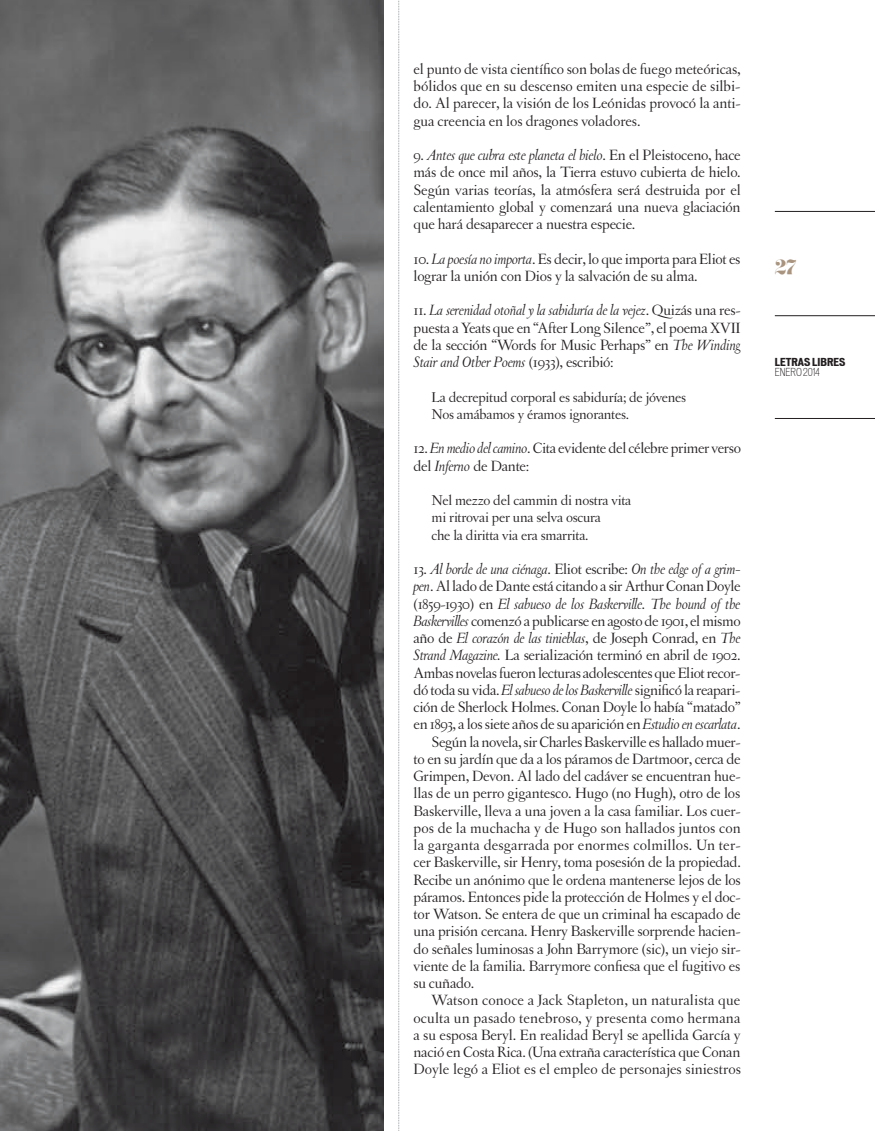
<style>
.page{position:relative;width:875px;height:1131px;background:#fff}
.page>*{position:absolute;margin:0;border:0;box-sizing:border-box;transform-origin:0 0}
.t1{font:18px "Eloquent JF";color:#a9947f}
.t2{font:15.75px/17.2px "Letras Oldstyle";letter-spacing:-.015em;color:#231f20;text-align:justify}
.t3{font:italic 15.75px "Letras Oldstyle";letter-spacing:-.02em;color:#231f20}
.t4{font:15.75px "Letras Oldstyle";letter-spacing:.01em;color:#231f20}
.t5{font:15.75px "Letras Oldstyle";letter-spacing:.005em;color:#231f20}
.t6{font:15px/17.2px "Letras Oldstyle";letter-spacing:-.015em;color:#231f20}
.t7{font:700 expanded 10.5px "Vonnes";color:#231f20}
.t8{font:300 condensed 10.5px "Vonnes";color:#231f20}
.s1{font-style:italic}
.s2{font-style:normal}
</style>
<div class="page">
<hr style="left:774px;top:211px;width:100px;height:1px;background:#231f20">
<hr style="left:774px;top:315px;width:100px;height:1px;background:#231f20">
<hr style="left:774px;top:418px;width:100px;height:1px;background:#231f20">
<svg style="left:398px;top:0;width:1px;height:1131px"></svg>
<img style="left:0;top:0;width:383px;height:1131px">
<p class="t2" style="left:413px;top:60px;width:329px">el punto de vista científico son bolas de fuego meteóricas, bólidos que en su descenso emiten una especie de silbi&shy;do. Al parecer, la visión de los Leónidas provocó la anti&shy;gua creencia en los dragones voladores.</p>
<p class="t2" style="left:413px;top:146px;width:329px">9. <span class="s1">Antes que cubra este planeta el hielo</span>. En el Pleistoceno, hace más de once mil años, la Tierra estuvo cubierta de hielo.<br>Según varias teorías, la atmósfera será destruida por el calentamiento global y comenzará una nueva glaciación que hará desaparecer a nuestra especie.</p>
<p class="t2" style="left:413px;top:250px;width:328px">10. <span class="s1">La poesía no importa</span>. Es decir, lo que importa para Eliot es lograr la unión con Dios y la salvación de su alma.</p>
<p class="t2" style="left:413px;top:302px;width:328px">11. <span class="s1">La serenidad otoñal y la sabiduría de la vejez</span>. Quizás una res&shy;puesta a Yeats que en “After Long Silence”, el poema XVII de la sección “Words for Music Perhaps” en <span class="s1">The Winding Stair and Other Poems</span> (1933), escribió:</p>
<p class="t6" style="left:431px;top:388px;width:256px">La decrepitud corporal es sabiduría; de jóvenes<br>Nos amábamos y éramos ignorantes.</p>
<p class="t2" style="left:413px;top:440px;width:329px">12. <span class="s1">En medio del camino</span>. Cita evidente del célebre primer verso del <span class="s1">Inferno</span> de Dante:</p>
<p class="t6" style="left:431px;top:492px;width:201px">Nel mezzo del cammin di nostra vita mi ritrovai per una selva oscura<br>che la diritta via era smarrita.</p>
<p class="t3" style="left:413px;top:560px;width:328px"><span class="s2">13.</span> Al borde de una ciénaga<span class="s2">. Eliot escribe:</span> On the edge of a grim-</p>
<p class="t2" style="left:413px;top:578px;width:328px"><span class="s1">pen</span>. Al lado de Dante está citando a sir Arthur Conan Doyle</p>
<p class="t3" style="left:413px;top:595px;width:328px"><span class="s2">(1859-1930) en</span> El sabueso de los Baskerville. The hound of the</p>
<p class="t2" style="left:413px;top:612px;width:328px"><span class="s1">Baskervilles</span> comenzó a publicarse en agosto de 1901, el mismo</p>
<p class="t3" style="left:413px;top:629px;width:328px"><span class="s2">año de</span> El corazón de las tinieblas<span class="s2">, de Joseph Conrad, en</span> The</p>
<p class="t2" style="left:413px;top:647px;width:329px"><span class="s1">Strand Magazine.</span> La serialización terminó en abril de 1902.</p>
<p class="t2" style="left:413px;top:664px;width:328px">Ambas novelas fueron lecturas adolescentes que Eliot recor-</p>
<p class="t2" style="left:413px;top:681px;width:328px">dó toda su vida. <span class="s1">El sabueso de los Baskerville</span> significó la reapari-</p>
<p class="t2" style="left:413px;top:698px;width:328px">ción de Sherlock Holmes. Conan Doyle lo había “matado”</p>
<p class="t2" style="left:413px;top:716px;width:328px">en 1893, a los siete años de su aparición en <span class="s1">Estudio en escarlata</span>.</p>
<p class="t2" style="left:431px;top:733px;width:311px">Según la novela, sir Charles Baskerville es hallado muer-</p>
<p class="t2" style="left:413px;top:750px;width:329px">to en su jardín que da a los páramos de Dartmoor, cerca de</p>
<p class="t2" style="left:413px;top:767px;width:328px">Grimpen, Devon. Al lado del cadáver se encuentran hue-</p>
<p class="t2" style="left:413px;top:785px;width:328px">llas de un perro gigantesco. Hugo (no Hugh), otro de los</p>
<p class="t2" style="left:413px;top:802px;width:328px">Baskerville, lleva a una joven a la casa familiar. Los cuer-</p>
<p class="t5" style="left:413px;top:819px;width:328px">pos de la muchacha y de Hugo son hallados juntos con</p>
<p class="t4" style="left:413px;top:836px;width:328px">la garganta desgarrada por enormes colmillos. Un ter-</p>
<p class="t2" style="left:413px;top:854px;width:329px">cer Baskerville, sir Henry, toma posesión de la propiedad.</p>
<p class="t2" style="left:413px;top:871px;width:329px">Recibe un anónimo que le ordena mantenerse lejos de los</p>
<p class="t2" style="left:413px;top:888px;width:328px">páramos. Entonces pide la protección de Holmes y el doc-</p>
<p class="t2" style="left:413px;top:905px;width:329px">tor Watson. Se entera de que un criminal ha escapado de</p>
<p class="t2" style="left:413px;top:923px;width:328px">una prisión cercana. Henry Baskerville sorprende hacien-</p>
<p class="t2" style="left:413px;top:940px;width:329px">do señales luminosas a John Barrymore (sic), un viejo sir-</p>
<p class="t2" style="left:413px;top:957px;width:328px">viente de la familia. Barrymore confiesa que el fugitivo es</p>
<p class="t2" style="left:413px;top:974px;width:62px">su cuñado.</p>
<p class="t5" style="left:431px;top:991px;width:310px">Watson conoce a Jack Stapleton, un naturalista que</p>
<p class="t4" style="left:413px;top:1008px;width:328px">oculta un pasado tenebroso, y presenta como hermana</p>
<p class="t2" style="left:413px;top:1026px;width:328px">a su esposa Beryl. En realidad Beryl se apellida García y</p>
<p class="t2" style="left:413px;top:1043px;width:328px">nació en Costa Rica. (Una extraña característica que Conan</p>
<p class="t2" style="left:413px;top:1061px;width:329px">Doyle legó a Eliot es el empleo de personajes siniestros</p>
<p class="t1" style="left:774px;top:255px;width:23px">27</p>
<p class="t7" style="left:774px;top:355px;width:72px">LETRAS LIBRES</p>
<p class="t8" style="left:774px;top:366px;width:47px">ENERO 2014</p>
</div>
